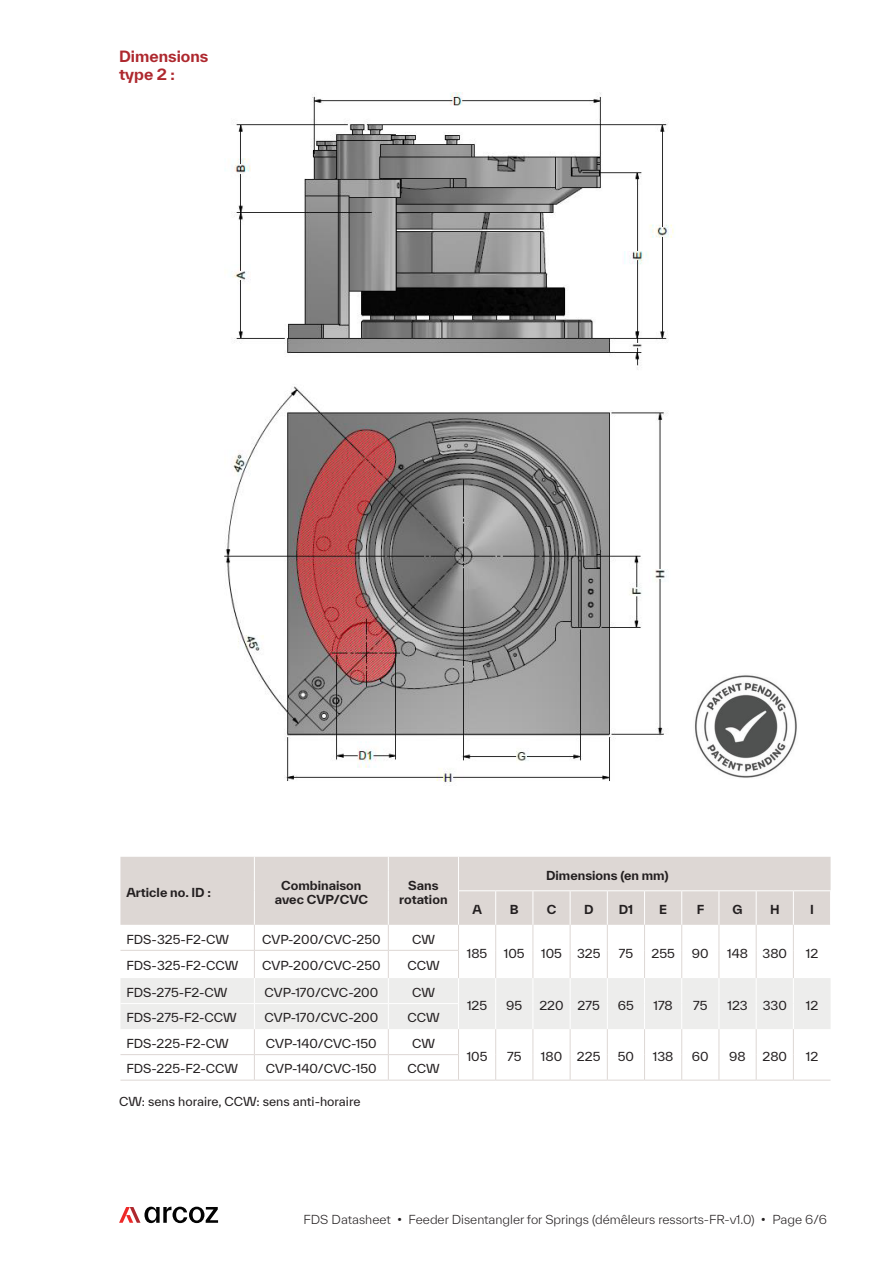
<style>
.page{position:relative;width:893px;height:1263px;background:#fff}
.page>*{position:absolute;margin:0;border:0;box-sizing:border-box;transform-origin:0 0}
.t1{font:700 15px "TWK Everett";color:#ae282e}
.t2{font:12px "TWK Everett";color:#231f20}
.t3{font:300 12px "TWK Everett";color:#231f20}
.t4{font:700 12px/14.4px "TWK Everett";color:#231f20;text-align:center}
</style>
<div class="page">
<svg style="left:119px;top:1207px;width:99px;height:16px"></svg>
<div style="left:120px;top:857px;width:711px;height:68px;background:#ddd7d4"></div>
<hr style="left:254px;top:857px;width:1px;height:34px;background:#fff">
<hr style="left:254px;top:891px;width:1px;height:34px;background:#fff">
<hr style="left:388px;top:857px;width:1px;height:34px;background:#fff">
<hr style="left:388px;top:891px;width:1px;height:34px;background:#fff">
<hr style="left:458px;top:891px;width:1px;height:34px;background:#fff">
<hr style="left:495px;top:891px;width:1px;height:34px;background:#fff">
<hr style="left:458px;top:857px;width:1px;height:34px;background:#fff">
<hr style="left:533px;top:891px;width:1px;height:34px;background:#fff">
<hr style="left:570px;top:891px;width:1px;height:34px;background:#fff">
<hr style="left:607px;top:891px;width:1px;height:34px;background:#fff">
<hr style="left:644px;top:891px;width:1px;height:34px;background:#fff">
<hr style="left:719px;top:891px;width:1px;height:34px;background:#fff">
<hr style="left:681px;top:891px;width:1px;height:34px;background:#fff">
<hr style="left:756px;top:891px;width:1px;height:34px;background:#fff">
<hr style="left:793px;top:891px;width:1px;height:34px;background:#fff">
<hr style="left:830px;top:891px;width:1px;height:34px;background:#fff">
<hr style="left:459px;top:890px;width:37px;height:1px;background:#fff">
<hr style="left:496px;top:890px;width:37px;height:1px;background:#fff">
<hr style="left:533px;top:890px;width:37px;height:1px;background:#fff">
<hr style="left:570px;top:890px;width:37px;height:1px;background:#fff">
<hr style="left:607px;top:890px;width:37px;height:1px;background:#fff">
<hr style="left:644px;top:890px;width:38px;height:1px;background:#fff">
<hr style="left:682px;top:890px;width:37px;height:1px;background:#fff">
<hr style="left:719px;top:890px;width:37px;height:1px;background:#fff">
<hr style="left:756px;top:890px;width:37px;height:1px;background:#fff">
<hr style="left:793px;top:890px;width:38px;height:1px;background:#fff">
<hr style="left:120px;top:1080px;width:134px;height:1px;background:#ddd7d4">
<hr style="left:254px;top:1080px;width:134px;height:1px;background:#ddd7d4">
<hr style="left:388px;top:1080px;width:70px;height:1px;background:#ddd7d4">
<hr style="left:458px;top:1080px;width:38px;height:1px;background:#ddd7d4">
<hr style="left:496px;top:1080px;width:37px;height:1px;background:#ddd7d4">
<hr style="left:533px;top:1080px;width:37px;height:1px;background:#ddd7d4">
<hr style="left:570px;top:1080px;width:37px;height:1px;background:#ddd7d4">
<hr style="left:607px;top:1080px;width:37px;height:1px;background:#ddd7d4">
<hr style="left:644px;top:1080px;width:38px;height:1px;background:#ddd7d4">
<hr style="left:682px;top:1080px;width:37px;height:1px;background:#ddd7d4">
<hr style="left:719px;top:1080px;width:37px;height:1px;background:#ddd7d4">
<hr style="left:756px;top:1080px;width:37px;height:1px;background:#ddd7d4">
<hr style="left:793px;top:1080px;width:38px;height:1px;background:#ddd7d4">
<svg style="left:120px;top:925px;width:711px;height:155px"></svg>
<img style="left:695px;top:675px;width:102px;height:103px">
<img style="left:224px;top:92px;width:450px;height:691px">
<p class="t1" style="left:119px;top:46px;width:91px">Dimensions</p>
<p class="t1" style="left:119px;top:64px;width:57px">type 2 :</p>
<p class="t4" style="left:126px;top:885px;width:86px">Article no. ID :</p>
<p class="t4" style="left:281px;top:878px;width:82px">Combinaison</p>
<p class="t4" style="left:275px;top:892px;width:95px">avec CVP/CVC</p>
<p class="t4" style="left:399px;top:878px;width:50px">Sans rotation</p>
<p class="t2" style="left:126px;top:931px;width:104px">FDS-325-F2-CW</p>
<p class="t2" style="left:262px;top:931px;width:120px">CVP-200/CVC-250</p>
<p class="t2" style="left:412px;top:931px;width:24px">CW</p>
<p class="t2" style="left:126px;top:957px;width:113px">FDS-325-F2-CCW</p>
<p class="t2" style="left:262px;top:957px;width:120px">CVP-200/CVC-250</p>
<p class="t2" style="left:407px;top:957px;width:34px">CCW</p>
<p class="t2" style="left:126px;top:984px;width:102px">FDS-275-F2-CW</p>
<p class="t2" style="left:264px;top:984px;width:115px">CVP-170/CVC-200</p>
<p class="t2" style="left:412px;top:984px;width:24px">CW</p>
<p class="t2" style="left:126px;top:1009px;width:112px">FDS-275-F2-CCW</p>
<p class="t2" style="left:264px;top:1009px;width:115px">CVP-170/CVC-200</p>
<p class="t2" style="left:407px;top:1009px;width:34px">CCW</p>
<p class="t2" style="left:126px;top:1035px;width:104px">FDS-225-F2-CW</p>
<p class="t2" style="left:266px;top:1035px;width:112px">CVP-140/CVC-150</p>
<p class="t2" style="left:412px;top:1035px;width:24px">CW</p>
<p class="t2" style="left:126px;top:1060px;width:113px">FDS-225-F2-CCW</p>
<p class="t2" style="left:266px;top:1060px;width:112px">CVP-140/CVC-150</p>
<p class="t2" style="left:407px;top:1060px;width:34px">CCW</p>
<p class="t2" style="left:119px;top:1093px;width:243px">CW: sens horaire, CCW: sens anti-horaire</p>
<p class="t4" style="left:546px;top:868px;width:124px">Dimensions (en mm)</p>
<p class="t4" style="left:472px;top:902px;width:11px">A</p>
<p class="t4" style="left:510px;top:902px;width:10px">B</p>
<p class="t4" style="left:547px;top:902px;width:11px">C</p>
<p class="t4" style="left:584px;top:902px;width:11px">D</p>
<p class="t4" style="left:619px;top:902px;width:16px">D1</p>
<p class="t4" style="left:659px;top:902px;width:9px">E</p>
<p class="t4" style="left:697px;top:902px;width:9px">F</p>
<p class="t4" style="left:732px;top:902px;width:12px">G</p>
<p class="t4" style="left:770px;top:902px;width:11px">H</p>
<p class="t4" style="left:810px;top:902px;width:5px">I</p>
<p class="t2" style="left:467px;top:945px;width:22px">185</p>
<p class="t2" style="left:504px;top:945px;width:22px">105</p>
<p class="t2" style="left:541px;top:945px;width:22px">105</p>
<p class="t2" style="left:577px;top:945px;width:25px">325</p>
<p class="t2" style="left:619px;top:945px;width:16px">75</p>
<p class="t2" style="left:651px;top:945px;width:25px">255</p>
<p class="t2" style="left:692px;top:945px;width:18px">90</p>
<p class="t2" style="left:727px;top:945px;width:22px">148</p>
<p class="t2" style="left:762px;top:945px;width:26px">380</p>
<p class="t2" style="left:806px;top:945px;width:14px">12</p>
<p class="t2" style="left:467px;top:997px;width:22px">125</p>
<p class="t2" style="left:506px;top:997px;width:18px">95</p>
<p class="t2" style="left:539px;top:997px;width:26px">220</p>
<p class="t2" style="left:578px;top:997px;width:24px">275</p>
<p class="t2" style="left:618px;top:997px;width:18px">65</p>
<p class="t2" style="left:653px;top:997px;width:21px">178</p>
<p class="t2" style="left:693px;top:997px;width:16px">75</p>
<p class="t2" style="left:727px;top:997px;width:22px">123</p>
<p class="t2" style="left:763px;top:997px;width:26px">330</p>
<p class="t2" style="left:806px;top:997px;width:14px">12</p>
<p class="t2" style="left:467px;top:1048px;width:22px">105</p>
<p class="t2" style="left:507px;top:1048px;width:16px">75</p>
<p class="t2" style="left:541px;top:1048px;width:23px">180</p>
<p class="t2" style="left:577px;top:1048px;width:25px">225</p>
<p class="t2" style="left:618px;top:1048px;width:18px">50</p>
<p class="t2" style="left:653px;top:1048px;width:22px">138</p>
<p class="t2" style="left:692px;top:1048px;width:18px">60</p>
<p class="t2" style="left:729px;top:1048px;width:18px">98</p>
<p class="t2" style="left:762px;top:1048px;width:26px">280</p>
<p class="t2" style="left:806px;top:1048px;width:14px">12</p>
<p class="t3" style="left:303px;top:1211px;width:525px">FDS Datasheet • Feeder Disentangler for Springs (démêleurs ressorts-FR-v1.0) • Page 6/6</p>
</div>
